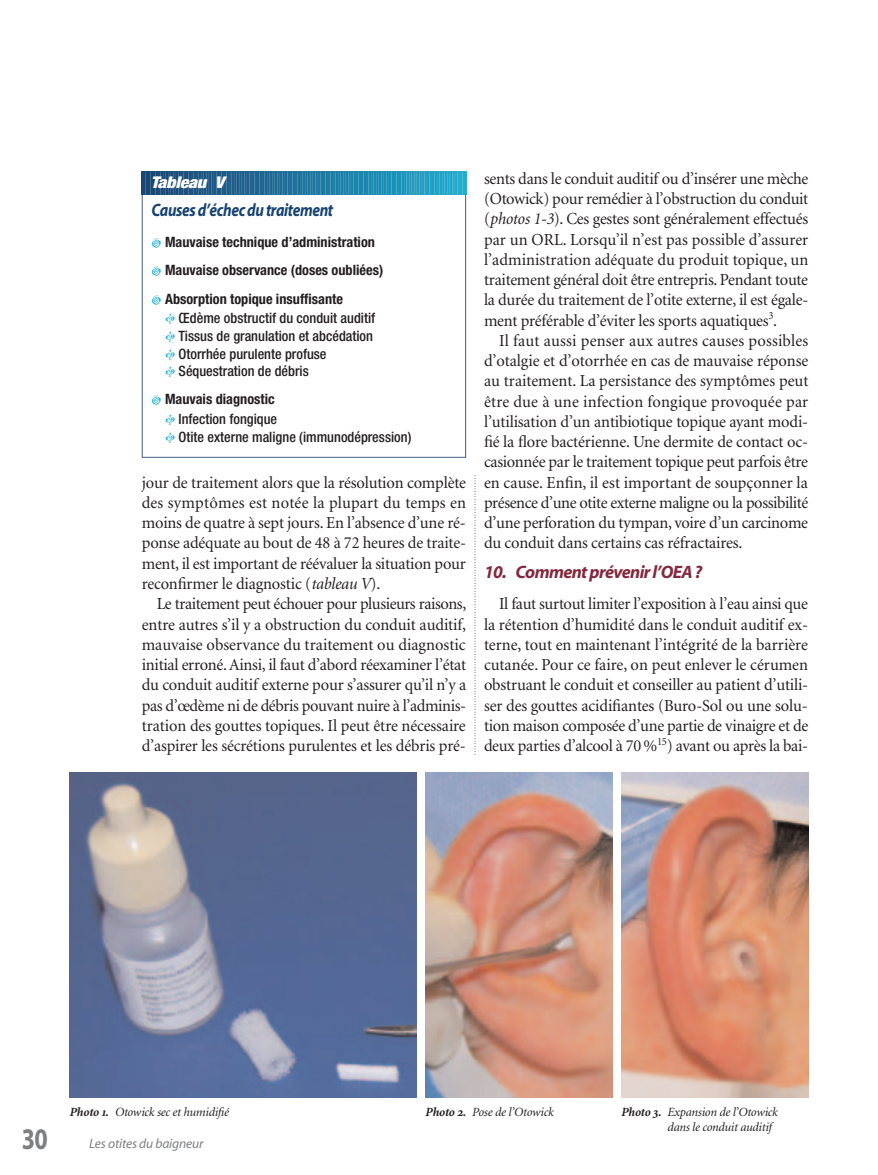
<style>
.page{position:relative;width:878px;height:1175px;background:#fff}
.page>*{position:absolute;margin:0;border:0;box-sizing:border-box;transform-origin:0 0}
.t1{font:700 30px "Myriad";color:#7d7f81;scale:.8 1}
.t2{font:italic 700 18px "Myriad";letter-spacing:-.025em;color:#174371;scale:.85 1}
.t3{font:italic 700 18px "Myriad";letter-spacing:-.035em;color:#82293f}
.t4{font:16.8px/20.2px "Minion";letter-spacing:-.015em;color:#231f20;text-align:justify}
.t5{font:italic 900 condensed 16.2px "Helvetica Neue";letter-spacing:-.015em;color:#fff;scale:1.11 1}
.t6{font:500 condensed 14.25px/17.7px "Helvetica Neue";color:#231f20}
.t7{font:700 condensed 14.25px/28.2px "Helvetica Neue";color:#231f20}
.t8{font:italic 13.5px "Myriad";letter-spacing:-.01em;color:#7d7f81}
.t9{font:italic 12.6px/15px "Minion";letter-spacing:-.015em;color:#231f20}
.s1{font-style:italic}
.s2{font-family:"Minion Bold Italic Os F";font-style:normal}
</style>
<div class="page">
<svg style="left:474px;top:478px;width:1px;height:277px"></svg>
<svg style="left:142px;top:172px;width:325px;height:22px;background:#277ca2"></svg>
<img style="left:70px;top:772px;width:346px;height:325px">
<img style="left:425px;top:772px;width:187px;height:325px">
<img style="left:621px;top:772px;width:187px;height:325px">
<p class="t5" style="left:151px;top:177px;width:67px">Tableau V</p>
<p class="t2" style="left:152px;top:203px;width:215px">Causes d’échec du traitement</p>
<p class="t7" style="left:165px;top:229px;width:220px">Mauvaise technique d’administration<br>Mauvaise observance (doses oubliées)<br>Absorption topique insuffisante</p>
<p class="t6" style="left:178px;top:311px;width:198px">Œdème obstructif du conduit auditif<br>Tissus de granulation et abcédation<br>Otorrhée purulente profuse<br>Séquestration de débris</p>
<p class="t7" style="left:165px;top:386px;width:111px">Mauvais diagnostic</p>
<p class="t6" style="left:178px;top:412px;width:234px">Infection fongique<br>Otite externe maligne (immunodépression)</p>
<p class="t4" style="left:142px;top:473px;width:326px">jour de traitement alors que la résolution complète des symptômes est notée la plupart du temps en moins de quatre à sept jours. En l’absence d’une ré&shy;ponse adéquate au bout de 48 à 72 heures de traite&shy;ment, il est important de réévaluer la situation pour reconfirmer le diagnostic (<span class="s1">tableau V</span>).</p>
<p class="t4" style="left:142px;top:595px;width:326px;text-indent:15px">Le traitement peut échouer pour plusieurs raisons, entre autres s’il y a obstruction du conduit auditif, mauvaise observance du traitement ou diagnostic initial erroné. Ainsi, il faut d’abord réexaminer l’état du conduit auditif externe pour s’assurer qu’il n’y a pas d’œdème ni de débris pouvant nuire à l’adminis&shy;tration des gouttes topiques. Il peut être nécessaire d’aspirer les sécrétions purulentes et les débris pré-</p>
<p class="t4" style="left:484px;top:170px;width:326px">sents dans le conduit auditif ou d’insérer une mèche (Otowick) pour remédier à l’obstruction du conduit (<span class="s1">photos 1-3</span>). Ces gestes sont généralement effectués par un ORL. Lorsqu’il n’est pas possible d’assurer l’administration adéquate du produit topique, un traitement général doit être entrepris. Pendant toute la durée du traitement de l’otite externe, il est égale&shy;ment préférable d’éviter les sports aquatiques<sup>3</sup>.</p>
<p class="t4" style="left:484px;top:332px;width:326px;text-indent:15px">Il faut aussi penser aux autres causes possibles d’otalgie et d’otorrhée en cas de mauvaise réponse au traitement. La persistance des symptômes peut être due à une infection fongique provoquée par l’utilisation d’un antibiotique topique ayant modi&shy;fié la flore bactérienne. Une dermite de contact oc&shy;casionnée par le traitement topique peut parfois être en cause. Enfin, il est important de soupçonner la présence d’une otite externe maligne ou la possibilité d’une perforation du tympan, voire d’un carcinome du conduit dans certains cas réfractaires.</p>
<p class="t3" style="left:484px;top:565px;width:220px">10. Comment prévenir l’OEA?</p>
<p class="t4" style="left:484px;top:595px;width:326px;text-indent:15px">Il faut surtout limiter l’exposition à l’eau ainsi que la rétention d’humidité dans le conduit auditif ex&shy;terne, tout en maintenant l’intégrité de la barrière cutanée. Pour ce faire, on peut enlever le cérumen obstruant le conduit et conseiller au patient d’utili&shy;ser des gouttes acidifiantes (Buro-Sol ou une solu&shy;tion maison composée d’une partie de vinaigre et de deux parties d’alcool à 70 %<sup>15</sup>) avant ou après la bai-</p>
<p class="t9" style="left:70px;top:1105px;width:160px"><span class="s2">Photo 1.</span> Otowick sec et humidifié</p>
<p class="t9" style="left:425px;top:1105px;width:129px"><span class="s2">Photo 2.</span> Pose de l’Otowick</p>
<p class="t9" style="left:667px;top:1105px;width:112px;text-indent:-46px"><span class="s2">Photo 3.</span> Expansion de l’Otowick dans le conduit auditif</p>
<h1 class="t1" style="left:22px;top:1127px;width:34px">30</h1>
<p class="t8" style="left:89px;top:1138px;width:116px">Les otites du baigneur</p>
</div>
